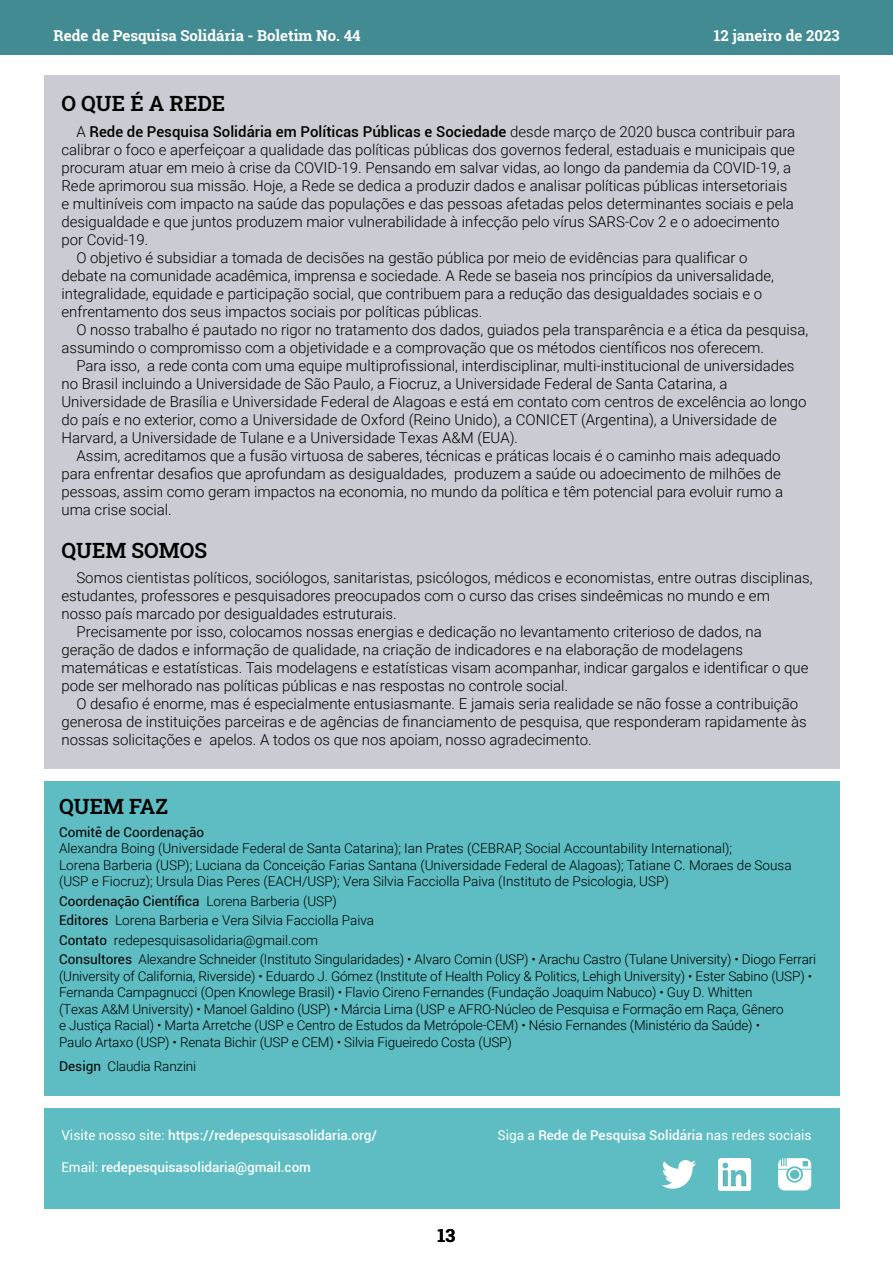
<style>
.page{position:relative;width:893px;height:1263px;background:#fff}
.page>*{position:absolute;margin:0;border:0;box-sizing:border-box;transform-origin:0 0}
.t1{font:600 21px "Roboto Slab";color:#000}
.t2{font:700 18px "Roboto Slab";color:#000}
.t3{font:300 15px "Roboto";color:#000}
.t4{font:500 15px "Roboto";color:#000}
.t5{font:700 15px "Roboto Slab";color:#fff}
.t6{font:300 13.5px/16.5px "Roboto";letter-spacing:-.01em;color:#000}
.t7{font:500 13.5px "Roboto";color:#fff}
.t8{font:13.5px "Roboto";color:#000}
.s1{font-weight:300}
.s2{font-weight:400}
</style>
<div class="page">
<div style="left:0;top:0;width:893px;height:54px;background:#428b92"></div>
<div style="left:44px;top:75px;width:795px;height:693px;background:#cbccd3"></div>
<div style="left:44px;top:780px;width:795px;height:315px;background:#5dbdc2"></div>
<div style="left:44px;top:1107px;width:795px;height:101px;background:#5dbdc2"></div>
<svg style="left:662px;top:1160px;width:34px;height:29px"></svg>
<img style="left:718px;top:1158px;width:34px;height:33px">
<svg style="left:778px;top:1158px;width:33px;height:32px"></svg>
<p class="t5" style="left:53px;top:25px;width:309px">Rede de Pesquisa Solidária - Boletim No. 44</p>
<p class="t5" style="left:714px;top:25px;width:127px">12 janeiro de 2023</p>
<h1 class="t1" style="left:61px;top:89px;width:165px">O QUE É A REDE</h1>
<p class="t4" style="left:76px;top:121px;width:720px"><span class="s1">A</span> Rede de Pesquisa Solidária em Políticas Públicas e Sociedade <span class="s1">desde março de 2020 busca contribuir para</span></p>
<p class="t3" style="left:61px;top:139px;width:735px">calibrar o foco e aperfeiçoar a qualidade das políticas públicas dos governos federal, estaduais e municipais que</p>
<p class="t3" style="left:61px;top:157px;width:731px">procuram atuar em meio à crise da COVID-19. Pensando em salvar vidas, ao longo da pandemia da COVID-19, a</p>
<p class="t3" style="left:61px;top:175px;width:727px">Rede aprimorou sua missão. Hoje, a Rede se dedica a produzir dados e analisar políticas públicas intersetoriais</p>
<p class="t3" style="left:61px;top:193px;width:734px">e multiníveis com impacto na saúde das populações e das pessoas afetadas pelos determinantes sociais e pela</p>
<p class="t3" style="left:61px;top:211px;width:720px">desigualdade e que juntos produzem maior vulnerabilidade à infecção pelo vírus SARS-Cov 2 e o adoecimento</p>
<p class="t3" style="left:61px;top:229px;width:88px">por Covid-19.</p>
<p class="t3" style="left:76px;top:247px;width:672px">O objetivo é subsidiar a tomada de decisões na gestão pública por meio de evidências para qualificar o</p>
<p class="t3" style="left:61px;top:265px;width:714px">debate na comunidade acadêmica, imprensa e sociedade. A Rede se baseia nos princípios da universalidade,</p>
<p class="t3" style="left:61px;top:283px;width:702px">integralidade, equidade e participação social, que contribuem para a redução das desigualdades sociais e o</p>
<p class="t3" style="left:61px;top:301px;width:422px">enfrentamento dos seus impactos sociais por políticas públicas.</p>
<p class="t3" style="left:76px;top:319px;width:733px">O nosso trabalho é pautado no rigor no tratamento dos dados, guiados pela transparência e a ética da pesquisa,</p>
<p class="t3" style="left:61px;top:337px;width:704px">assumindo o compromisso com a objetividade e a comprovação que os métodos científicos nos oferecem.</p>
<p class="t3" style="left:76px;top:355px;width:720px">Para isso, a rede conta com uma equipe multiprofissional, interdisciplinar, multi-institucional de universidades</p>
<p class="t3" style="left:61px;top:373px;width:668px">no Brasil incluindo a Universidade de São Paulo, a Fiocruz, a Universidade Federal de Santa Catarina, a</p>
<p class="t3" style="left:61px;top:391px;width:747px">Universidade de Brasília e Universidade Federal de Alagoas e está em contato com centros de excelência ao longo</p>
<p class="t3" style="left:61px;top:409px;width:717px">do país e no exterior, como a Universidade de Oxford (Reino Unido), a CONICET (Argentina), a Universidade de</p>
<p class="t3" style="left:61px;top:427px;width:458px">Harvard, a Universidade de Tulane e a Universidade Texas A&amp;M (EUA).</p>
<p class="t3" style="left:76px;top:445px;width:706px">Assim, acreditamos que a fusão virtuosa de saberes, técnicas e práticas locais é o caminho mais adequado</p>
<p class="t3" style="left:61px;top:463px;width:721px">para enfrentar desafios que aprofundam as desigualdades, produzem a saúde ou adoecimento de milhões de</p>
<p class="t3" style="left:61px;top:481px;width:723px">pessoas, assim como geram impactos na economia, no mundo da política e têm potencial para evoluir rumo a</p>
<p class="t3" style="left:61px;top:499px;width:112px">uma crise social.</p>
<h1 class="t1" style="left:61px;top:536px;width:147px">QUEM SOMOS</h1>
<p class="t3" style="left:76px;top:568px;width:738px">Somos cientistas políticos, sociólogos, sanitaristas, psicólogos, médicos e economistas, entre outras disciplinas,</p>
<p class="t3" style="left:61px;top:586px;width:710px">estudantes, professores e pesquisadores preocupados com o curso das crises sindeêmicas no mundo e em</p>
<p class="t3" style="left:61px;top:604px;width:337px">nosso país marcado por desigualdades estruturais.</p>
<p class="t3" style="left:76px;top:622px;width:687px">Precisamente por isso, colocamos nossas energias e dedicação no levantamento criterioso de dados, na</p>
<p class="t3" style="left:61px;top:640px;width:683px">geração de dados e informação de qualidade, na criação de indicadores e na elaboração de modelagens</p>
<p class="t3" style="left:61px;top:658px;width:749px">matemáticas e estatísticas. Tais modelagens e estatísticas visam acompanhar, indicar gargalos e identificar o que</p>
<p class="t3" style="left:61px;top:676px;width:508px">pode ser melhorado nas políticas públicas e nas respostas no controle social.</p>
<p class="t3" style="left:76px;top:694px;width:723px">O desafio é enorme, mas é especialmente entusiasmante. E jamais seria realidade se não fosse a contribuição</p>
<p class="t3" style="left:61px;top:712px;width:747px">generosa de instituições parceiras e de agências de financiamento de pesquisa, que responderam rapidamente às</p>
<p class="t3" style="left:61px;top:730px;width:532px">nossas solicitações e apelos. A todos os que nos apoiam, nosso agradecimento.</p>
<h1 class="t1" style="left:59px;top:792px;width:110px">QUEM FAZ</h1>
<p class="t8" style="left:59px;top:822px;width:146px">Comitê de Coordenação</p>
<p class="t6" style="left:59px;top:839px;width:734px">Alexandra Boing (Universidade Federal de Santa Catarina); Ian Prates (CEBRAP, Social Accountability International);<br>Lorena Barberia (USP); Luciana da Conceição Farias Santana (Universidade Federal de Alagoas); Tatiane C. Moraes de Sousa (USP e Fiocruz); Ursula Dias Peres (EACH/USP); Vera Silvia Facciolla Paiva (Instituto de Psicologia, USP)</p>
<p class="t6" style="left:59px;top:890px;width:758px;line-height:19.5px"><span class="s2">Coordenação Científica</span> Lorena Barberia (USP)<br><span class="s2">Editores</span> Lorena Barberia e Vera Silvia Facciolla Paiva<br><span class="s2">Contato</span> redepesquisasolidaria@gmail.com<br><span class="s2">Consultores</span> Alexandre Schneider (Instituto Singularidades) • Alvaro Comin (USP) • Arachu Castro (Tulane University) • Diogo Ferrari</p>
<p class="t6" style="left:59px;top:967px;width:754px">(University of California, Riverside) • Eduardo J. Gómez (Institute of Health Policy &amp; Politics, Lehigh University) • Ester Sabino (USP) • Fernanda Campagnucci (Open Knowlege Brasil) • Flavio Cireno Fernandes (Fundação Joaquim Nabuco) • Guy D. Whitten<br>(Texas A&amp;M University) • Manoel Galdino (USP) • Márcia Lima (USP e AFRO-Núcleo de Pesquisa e Formação em Raça, Gênero<br>e Justiça Racial) • Marta Arretche (USP e Centro de Estudos da Metrópole-CEM) • Nésio Fernandes (Ministério da Saúde) •<br>Paulo Artaxo (USP) • Renata Bichir (USP e CEM) • Silvia Figueiredo Costa (USP)</p>
<p class="t6" style="left:59px;top:1057px;width:139px"><span class="s2">Design</span> Claudia Ranzini</p>
<p class="t7" style="left:61px;top:1125px;width:317px"><span class="s2">Visite nosso site:</span> https://redepesquisasolidaria.org/</p>
<p class="t7" style="left:61px;top:1157px;width:251px"><span class="s2">Email:</span> redepesquisasolidaria@gmail.com</p>
<p class="t2" style="left:438px;top:1222px;width:19px">13</p>
<p class="t7" style="left:497px;top:1125px;width:316px"><span class="s2">Siga a</span> Rede de Pesquisa Solidária <span class="s2">nas redes sociais</span></p>
</div>
